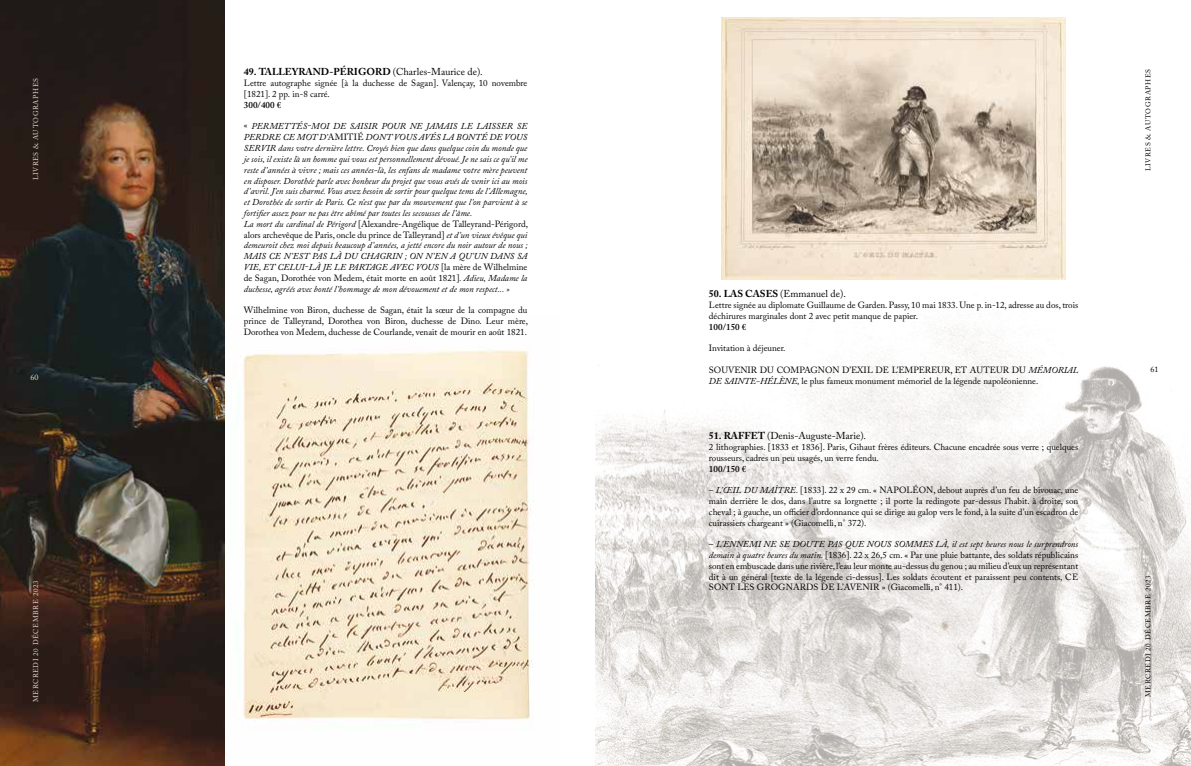
<style>
.page{position:relative;width:1191px;height:766px;background:#fff}
.page>*{position:absolute;margin:0;border:0;box-sizing:border-box;transform-origin:0 0}
.t1{font:10px "Adobe Caslon Pro";color:#000}
.t2{font:700 10px "Adobe Caslon Pro";color:#000}
.t3{font:9px/10.8px "Adobe Caslon Pro";color:#000}
.t4{font:italic 9px/10.8px "Adobe Caslon Pro";color:#000}
.t5{font:600 9px "Adobe Caslon Pro";letter-spacing:.01em;color:#000}
.t6{font:8px "Adobe Caslon Pro";color:#000}
.t7{font:8px "Adobe Caslon Pro";color:#e5e5d0}
.t8{font:7px "Adobe Caslon Pro";letter-spacing:.09em;color:#000}
.t9{font:7px "Adobe Caslon Pro";letter-spacing:.09em;color:#e4decd}
.t10{font:7px "Adobe Caslon Pro";letter-spacing:.09em;color:#e5e5d0}
.s1{font-weight:400}
.s2{font-style:normal}
.s3{font-weight:700}
.s4{font-style:italic}
</style>
<div class="page">
<img style="left:595px;top:225px;width:596px;height:540px">
<img style="left:243px;top:350px;width:291px;height:372px">
<img style="left:0;top:0;width:225px;height:765px">
<img style="left:721px;top:17px;width:344px;height:262px">
<p class="t10" style="left:32px;top:180px;width:104px;rotate:-90deg">LIVRES &amp; AUTOGRAPHES</p>
<p class="t7" style="left:31px;top:372px;width:9px">60</p>
<p class="t9" style="left:32px;top:702px;width:123px;rotate:-90deg">MERCREDI 20 DÉCEMBRE 2023</p>
<p class="t2" style="left:244px;top:66px;width:240px">49. TALLEYRAND-PÉRIGORD <span class="s1">(Charles-Maurice de).</span></p>
<p class="t3" style="left:244px;top:78px;width:285px">Lettre autographe signée [à la duchesse de Sagan]. Valençay, 10 novembre [1821]. 2 pp. in-8 carré.</p>
<p class="t5" style="left:244px;top:99px;width:39px">300/400 €</p>
<p class="t4" style="left:244px;top:121px;width:286px"><span class="s2">«</span> PERMETTÉS-MOI DE SAISIR POUR NE JAMAIS LE LAISSER SE PERDRE CE MOT D’<span class="s2">AMITIÉ</span> DONT VOUS AVÉS LA BONTÉ DE VOUS SERVIR dans votre dernière lettre. Croyés bien que dans quelque coin du monde que je sois, il existe là un homme qui vous est personnellement dévoué. Je ne sais ce qu’il me reste d’années à vivre ; mais ces années-là, les enfans de madame votre mère peuvent en disposer. Dorothée parle avec bonheur du projet que vous avés de venir ici au mois d’avril. J’en suis charmé. Vous avez besoin de sortir pour quelque tems de l’Allemagne, et Dorothée de sortir de Paris. Ce n’est que par du mouvement que l’on parvient à se fortifier assez pour ne pas être abîmé par toutes les secousses de l’âme.<br>La mort du cardinal de Périgord <span class="s2">[Alexandre-Angélique de Talleyrand-Périgord, alors archevêque de Paris, oncle du prince de Talleyrand]</span> et d’un vieux évêque qui demeuroit chez moi depuis beaucoup d’années, a jetté encore du noir autour de nous ; MAIS CE N’EST PAS LÀ DU CHAGRIN ; ON N’EN A QU’UN DANS SA VIE, ET CELUI-LÀ JE LE PARTAGE AVEC VOUS <span class="s2">[la mère de Wilhelmine de Sagan, Dorothée von Medem, était morte en août 1821]</span>. Adieu, Madame la duchesse, agréés avec bonté l’hommage de mon dévouement et de mon respect... »</p>
<p class="t3" style="left:244px;top:304px;width:286px;text-align:justify">Wilhelmine von Biron, duchesse de Sagan, était la sœur de la compagne du prince de Talleyrand, Dorothea von Biron, duchesse de Dino. Leur mère, Dorothea von Medem, duchesse de Courlande, venait de mourir en août 1821.</p>
<p class="t1" style="left:709px;top:288px;width:138px"><span class="s3">50. LAS CASES</span> (Emmanuel de).</p>
<p class="t3" style="left:709px;top:299px;width:371px">Lettre signée au diplomate Guillaume de Garden. Passy, 10 mai 1833. Une p. in-12, adresse au dos, trois déchirures marginales dont 2 avec petit manque de papier.</p>
<p class="t5" style="left:709px;top:321px;width:39px">100/150 €</p>
<p class="t3" style="left:709px;top:343px;width:78px">Invitation à déjeuner.</p>
<p class="t3" style="left:709px;top:364px;width:370px">SOUVENIR DU COMPAGNON D’EXIL DE L’EMPEREUR, ET AUTEUR DU <span class="s4">MÉMORIAL<br>DE SAINTE-HÉLÈNE,</span> le plus fameux monument mémoriel de la légende napoléonienne.</p>
<p class="t1" style="left:709px;top:429px;width:159px"><span class="s3">51. RAFFET</span> (Denis-Auguste-Marie).</p>
<p class="t3" style="left:709px;top:441px;width:371px">2 lithographies. [1833 et 1836]. Paris, Gihaut frères éditeurs. Chacune encadrée sous verre ; quelques rousseurs, cadres un peu usagés, un verre fendu.</p>
<p class="t5" style="left:709px;top:463px;width:39px">100/150 €</p>
<p class="t3" style="left:709px;top:484px;width:371px;text-align:justify">– <span class="s4">L’ŒIL DU MAÎTRE.</span> [1833]. 22 x 29 cm. « NAPOLÉON, debout auprès d’un feu de bivouac, une main derrière le dos, dans l’autre sa lorgnette ; il porte la redingote par-dessus l’habit. à droite, son cheval ; à gauche, un officier d’ordonnance qui se dirige au galop vers le fond, à la suite d’un escadron de cuirassiers chargeant » (Giacomelli, n° 372).</p>
<p class="t3" style="left:709px;top:538px;width:371px;text-align:justify">– <span class="s4">L’ENNEMI NE SE DOUTE PAS QUE NOUS SOMMES LÀ, il est sept heures nous le surprendrons demain à quatre heures du matin.</span> [1836]. 22 x 26,5 cm. « Par une pluie battante, des soldats républicains sont en embuscade dans une rivière, l’eau leur monte au-dessus du genou ; au milieu d’eux un représentant dit à un général [texte de la légende ci-dessus]. Les soldats écoutent et paraissent peu contents, CE SONT LES GROGNARDS DE L’AVENIR » (Giacomelli, n° 411).</p>
<p class="t8" style="left:1143px;top:171px;width:104px;rotate:-90deg">LIVRES &amp; AUTOGRAPHES</p>
<p class="t6" style="left:1150px;top:365px;width:9px">61</p>
<p class="t8" style="left:1143px;top:697px;width:123px;rotate:-90deg">MERCREDI 20 DÉCEMBRE 2023</p>
</div>
